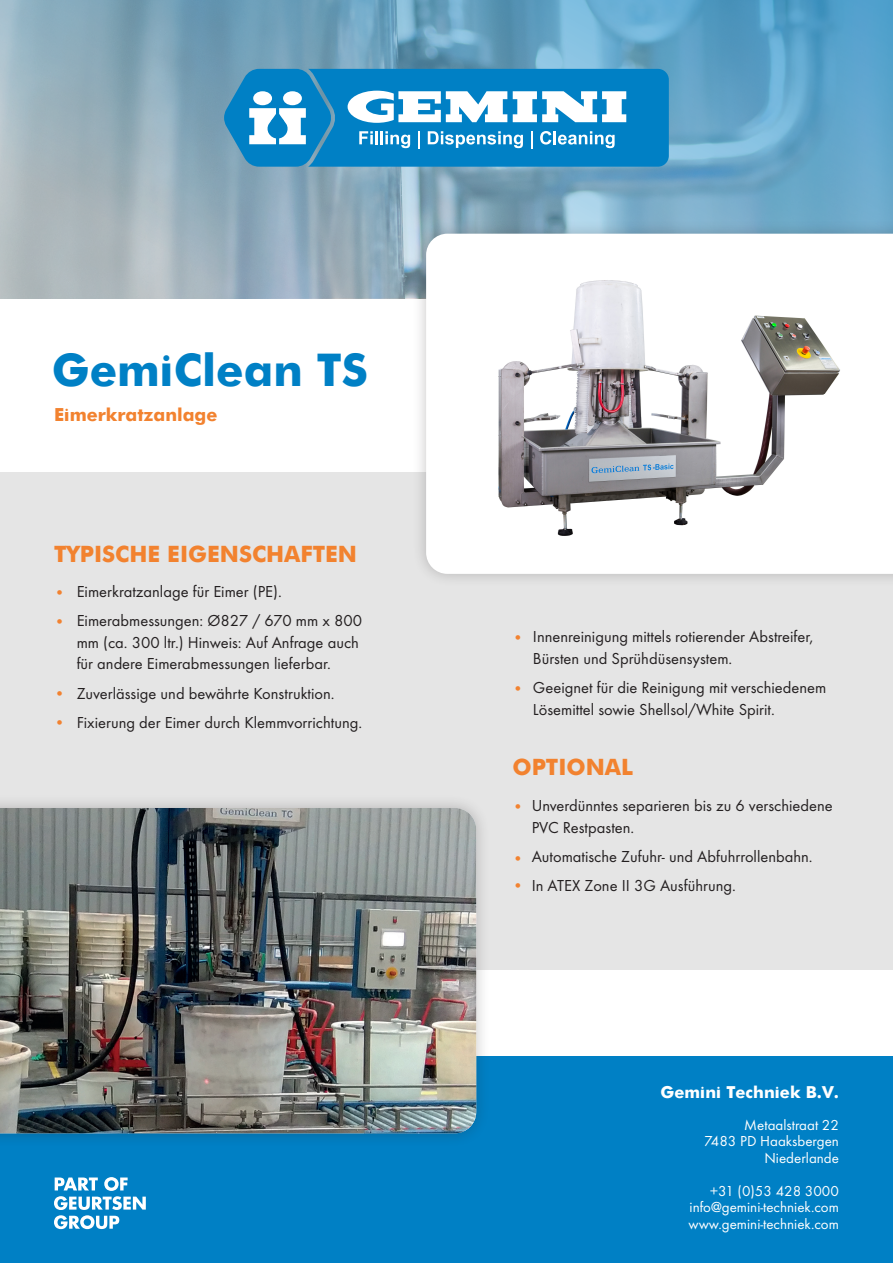
<style>
.page{position:relative;width:893px;height:1263px;background:#fff}
.page>*{position:absolute;margin:0;border:0;box-sizing:border-box;transform-origin:0 0}
.t1{font:700 45px "Futura";color:#0080c5}
.t2{font:700 22.5px "Futura";color:#f2822f}
.t3{font:700 18px "Futura";color:#f2822f}
.t4{font:16.5px/21.6px "Futura TOT";color:#231f20}
.t5{font:700 16.5px "Futura";color:#fff}
.t6{font:16.5px/28.5px "Futura TOT";color:#f28230}
.t7{font:15px/16.5px "Futura TOT";color:#fff;text-align:right}
</style>
<div class="page">
<div style="left:0;top:472px;width:893px;height:497px;background:#e5e5e5"></div>
<svg style="left:0;top:0;width:893px;height:298px;background:#80a9c0"></svg>
<div style="left:0;top:1057px;width:893px;height:206px;background:#0080c5"></div>
<div style="left:0;top:794px;width:490px;height:353px;background:#231f20;opacity:.25"></div>
<img style="left:0;top:808px;width:476px;height:325px">
<svg style="left:224px;top:69px;width:445px;height:98px"></svg>
<div style="left:412px;top:219px;width:481px;height:369px;background:#231f20;opacity:.25"></div>
<svg style="left:426px;top:234px;width:467px;height:340px"></svg>
<svg style="left:54px;top:1177px;width:92px;height:52px"></svg>
<img style="left:476px;top:264px;width:378px;height:283px">
<h1 class="t1" style="left:52px;top:337px;width:318px">GemiClean TS</h1>
<p class="t3" style="left:54px;top:401px;width:165px">Eimerkratzanlage</p>
<h2 class="t2" style="left:54px;top:538px;width:305px">TYPISCHE EIGENSCHAFTEN</h2>
<p class="t6" style="left:54px;top:578px;width:13px">•</p>
<p class="t6" style="left:54px;top:607px;width:13px">•</p>
<p class="t6" style="left:54px;top:679px;width:13px">• •</p>
<p class="t4" style="left:77px;top:577px;width:287px;line-height:29.1px">Eimerkratzanlage für Eimer (PE).<br>Eimerabmessungen: Ø827 / 670 mm x 800</p>
<p class="t4" style="left:77px;top:631px;width:284px">mm (ca. 300 ltr.) Hinweis: Auf Anfrage auch für andere Eimerabmessungen lieferbar.</p>
<p class="t4" style="left:77px;top:678px;width:287px;line-height:29.1px">Zuverlässige und bewährte Konstruktion.<br>Fixierung der Eimer durch Klemmvorrichtung.</p>
<p class="t4" style="left:533px;top:626px;width:282px">Innenreinigung mittels rotierender Abstreifer,<br>Bürsten und Sprühdüsensystem.</p>
<p class="t4" style="left:533px;top:677px;width:295px">Geeignet für die Reinigung mit verschiedenem<br>Lösemittel sowie Shellsol/White Spirit.</p>
<h2 class="t2" style="left:512px;top:750px;width:122px">OPTIONAL</h2>
<p class="t4" style="left:532px;top:795px;width:303px">Unverdünntes separieren bis zu 6 verschiedene<br>PVC Restpasten.</p>
<p class="t4" style="left:532px;top:842px;width:282px;line-height:29.1px">Automatische Zufuhr- und Abfuhrrollenbahn.<br>In ATEX Zone II 3G Ausführung.</p>
<p class="t6" style="left:512px;top:623px;width:13px">•</p>
<p class="t6" style="left:512px;top:674px;width:13px">•</p>
<p class="t6" style="left:512px;top:792px;width:13px">•</p>
<p class="t6" style="left:512px;top:845px;width:13px;line-height:27.3px">• •</p>
<p class="t5" style="left:661px;top:1080px;width:180px">Gemini Techniek B.V.</p>
<p class="t7" style="left:704px;top:1116px;width:136px">Metaalstraat 22<br>7483 PD Haaksbergen<br>Niederlande</p>
<p class="t7" style="left:688px;top:1182px;width:152px;text-align:justify;text-indent:21px">+31 (0)53 428 3000 info@gemini-techniek.com www.gemini-techniek.com</p>
</div>
